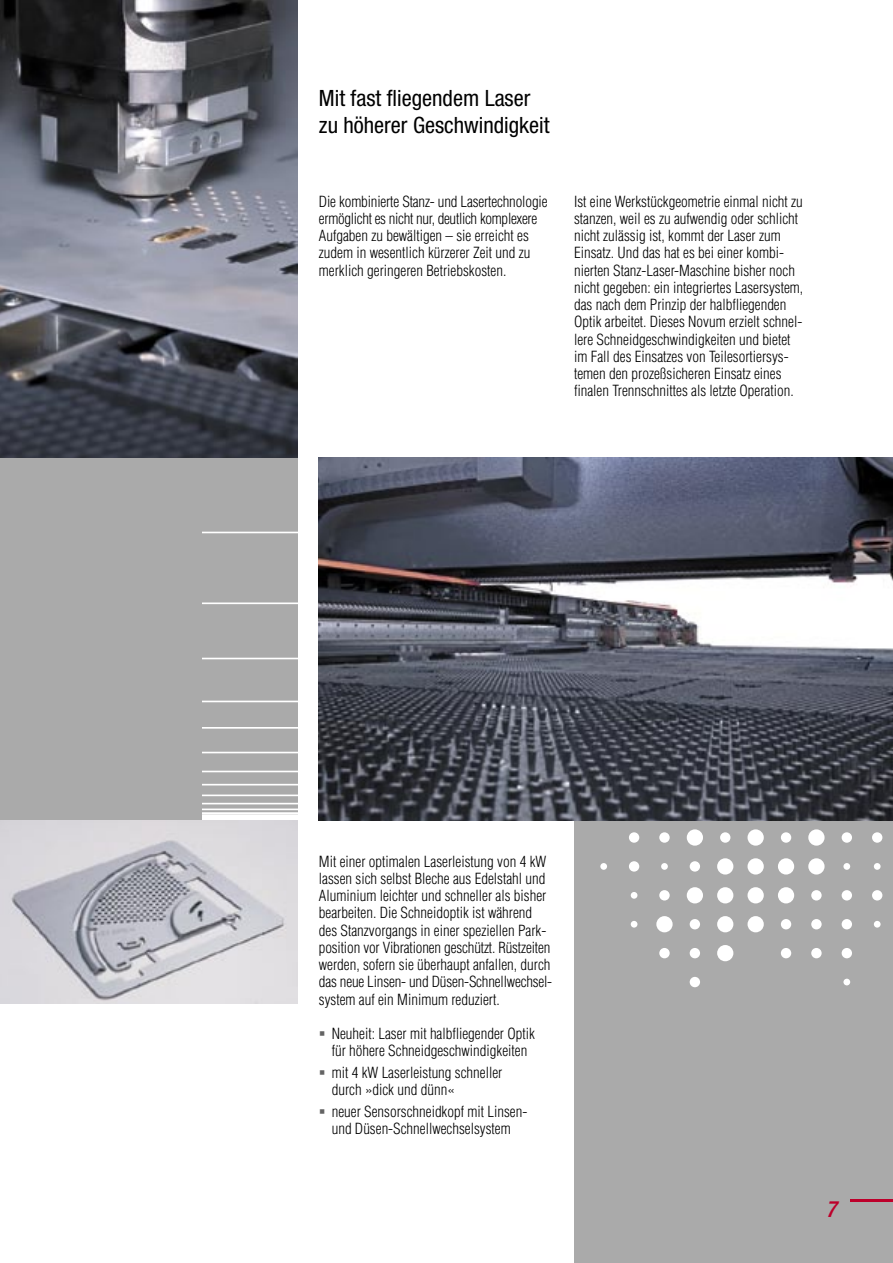
<style>
.page{position:relative;width:893px;height:1263px;background:#fff}
.page>*{position:absolute;margin:0;border:0;box-sizing:border-box;transform-origin:0 0}
.t1{font:condensed 22.5px/27px "Helvetica Neue";color:#000}
.t2{font:italic 500 condensed 22.5px "Helvetica Neue";color:#bd002b}
.t3{font:300 condensed 15px/17.2px "Helvetica";color:#000}
</style>
<div class="page">
<div style="left:574px;top:492px;width:319px;height:771px;background:#aaa"></div>
<div style="left:781px;top:919px;width:10px;height:10px;background:#fff;border-radius:50%"></div>
<div style="left:747px;top:916px;width:17px;height:16px;background:#fff;border-radius:50%"></div>
<div style="left:811px;top:919px;width:11px;height:10px;background:#fff;border-radius:50%"></div>
<div style="left:842px;top:919px;width:10px;height:10px;background:#fff;border-radius:50%"></div>
<div style="left:717px;top:916px;width:16px;height:16px;background:#fff;border-radius:50%"></div>
<div style="left:874px;top:921px;width:7px;height:6px;background:#fff;border-radius:50%"></div>
<div style="left:811px;top:890px;width:11px;height:10px;background:#fff;border-radius:50%"></div>
<div style="left:690px;top:919px;width:10px;height:10px;background:#fff;border-radius:50%"></div>
<div style="left:842px;top:890px;width:10px;height:10px;background:#fff;border-radius:50%"></div>
<div style="left:656px;top:916px;width:17px;height:16px;background:#fff;border-radius:50%"></div>
<div style="left:872px;top:890px;width:10px;height:10px;background:#fff;border-radius:50%"></div>
<div style="left:778px;top:887px;width:16px;height:16px;background:#fff;border-radius:50%"></div>
<div style="left:690px;top:977px;width:10px;height:10px;background:#fff;border-radius:50%"></div>
<div style="left:842px;top:948px;width:10px;height:10px;background:#fff;border-radius:50%"></div>
<div style="left:781px;top:948px;width:10px;height:10px;background:#fff;border-radius:50%"></div>
<div style="left:811px;top:948px;width:11px;height:10px;background:#fff;border-radius:50%"></div>
<div style="left:720px;top:832px;width:10px;height:11px;background:#fff;border-radius:50%"></div>
<div style="left:687px;top:829px;width:16px;height:17px;background:#fff;border-radius:50%"></div>
<div style="left:747px;top:829px;width:17px;height:17px;background:#fff;border-radius:50%"></div>
<div style="left:781px;top:832px;width:10px;height:11px;background:#fff;border-radius:50%"></div>
<div style="left:842px;top:832px;width:10px;height:11px;background:#fff;border-radius:50%"></div>
<div style="left:687px;top:887px;width:16px;height:16px;background:#fff;border-radius:50%"></div>
<div style="left:874px;top:863px;width:7px;height:7px;background:#fff;border-radius:50%"></div>
<div style="left:872px;top:832px;width:10px;height:11px;background:#fff;border-radius:50%"></div>
<div style="left:717px;top:887px;width:16px;height:16px;background:#fff;border-radius:50%"></div>
<div style="left:843px;top:863px;width:7px;height:7px;background:#fff;border-radius:50%"></div>
<div style="left:747px;top:887px;width:17px;height:16px;background:#fff;border-radius:50%"></div>
<div style="left:717px;top:858px;width:16px;height:16px;background:#fff;border-radius:50%"></div>
<div style="left:747px;top:858px;width:17px;height:16px;background:#fff;border-radius:50%"></div>
<div style="left:778px;top:858px;width:16px;height:16px;background:#fff;border-radius:50%"></div>
<div style="left:808px;top:858px;width:16px;height:16px;background:#fff;border-radius:50%"></div>
<div style="left:808px;top:829px;width:16px;height:17px;background:#fff;border-radius:50%"></div>
<div style="left:659px;top:948px;width:11px;height:10px;background:#fff;border-radius:50%"></div>
<svg style="left:631px;top:921px;width:6px;height:6px"></svg>
<div style="left:659px;top:890px;width:11px;height:10px;background:#fff;border-radius:50%"></div>
<div style="left:631px;top:892px;width:6px;height:7px;background:#fff;border-radius:50%"></div>
<div style="left:690px;top:948px;width:10px;height:10px;background:#fff;border-radius:50%"></div>
<div style="left:843px;top:979px;width:7px;height:6px;background:#fff;border-radius:50%"></div>
<div style="left:629px;top:832px;width:10px;height:11px;background:#fff;border-radius:50%"></div>
<div style="left:690px;top:861px;width:10px;height:11px;background:#fff;border-radius:50%"></div>
<div style="left:661px;top:863px;width:7px;height:7px;background:#fff;border-radius:50%"></div>
<div style="left:629px;top:861px;width:10px;height:11px;background:#fff;border-radius:50%"></div>
<div style="left:659px;top:832px;width:11px;height:11px;background:#fff;border-radius:50%"></div>
<div style="left:600px;top:863px;width:7px;height:7px;background:#fff;border-radius:50%"></div>
<div style="left:717px;top:945px;width:16px;height:16px;background:#fff;border-radius:50%"></div>
<div style="left:0;top:458px;width:298px;height:363px;background:#aaa"></div>
<hr style="left:202px;top:808px;width:96px;height:2px;background:#fff">
<hr style="left:202px;top:812px;width:96px;height:3px;background:#fff">
<hr style="left:202px;top:803px;width:96px;height:1px;background:#fff">
<hr style="left:202px;top:794px;width:96px;height:2px;background:#fff">
<hr style="left:202px;top:784px;width:96px;height:1px;background:#fff">
<hr style="left:202px;top:771px;width:96px;height:1px;background:#fff">
<hr style="left:202px;top:752px;width:96px;height:1px;background:#fff">
<hr style="left:202px;top:727px;width:96px;height:2px;background:#fff">
<hr style="left:202px;top:701px;width:96px;height:1px;background:#fff">
<hr style="left:202px;top:658px;width:96px;height:1px;background:#fff">
<hr style="left:202px;top:602px;width:96px;height:2px;background:#fff">
<hr style="left:202px;top:532px;width:96px;height:1px;background:#fff">
<div style="left:202px;top:815px;width:96px;height:6px;background:#fff"></div>
<img style="left:0;top:821px;width:298px;height:182px">
<img style="left:0;top:0;width:298px;height:458px">
<img style="left:319px;top:458px;width:574px;height:363px">
<hr style="left:850px;top:1199px;width:43px;height:2px;background:#bd002b">
<h1 class="t1" style="left:319px;top:85px;width:232px">Mit fast fliegendem Laser zu höherer Geschwindigkeit</h1>
<p class="t3" style="left:319px;top:192px;width:230px">Die kombinierte Stanz- und Lasertechnologie ermöglicht es nicht nur, deutlich komplexere Aufgaben zu bewältigen – sie erreicht es zudem in wesentlich kürzerer Zeit und zu merklich geringeren Betriebskosten.</p>
<p class="t3" style="left:574px;top:192px;width:231px">Ist eine Werkstückgeometrie einmal nicht zu stanzen, weil es zu aufwendig oder schlicht nicht zulässig ist, kommt der Laser zum Einsatz. Und das hat es bei einer kombi&shy;nierten Stanz-Laser-Maschine bisher noch nicht gegeben: ein integriertes Lasersystem, das nach dem Prinzip der halbfliegenden Optik arbeitet. Dieses Novum erzielt schnel&shy;lere Schneidgeschwindigkeiten und bietet im Fall des Einsatzes von Teilesortiersys&shy;temen den prozeßsicheren Einsatz eines finalen Trennschnittes als letzte Operation.</p>
<p class="t3" style="left:319px;top:852px;width:235px">Mit einer optimalen Laserleistung von 4 kW lassen sich selbst Bleche aus Edelstahl und Aluminium leichter und schneller als bisher bearbeiten. Die Schneidoptik ist während des Stanzvorgangs in einer speziellen Park&shy;position vor Vibrationen geschützt. Rüstzeiten werden, sofern sie überhaupt anfallen, durch das neue Linsen- und Düsen-Schnellwechsel&shy;system auf ein Minimum reduziert.</p>
<p class="t3" style="left:332px;top:1025px;width:205px">Neuheit: Laser mit halbfliegender Optik für höhere Schneidgeschwindigkeiten</p>
<p class="t3" style="left:332px;top:1064px;width:172px">mit 4 kW Laserleistung schneller durch »dick und dünn«</p>
<p class="t3" style="left:332px;top:1102px;width:197px">neuer Sensorschneidkopf mit Linsen&shy;und Düsen-Schnellwechselsystem</p>
<h1 class="t2" style="left:826px;top:1195px;width:12px">7</h1>
</div>
